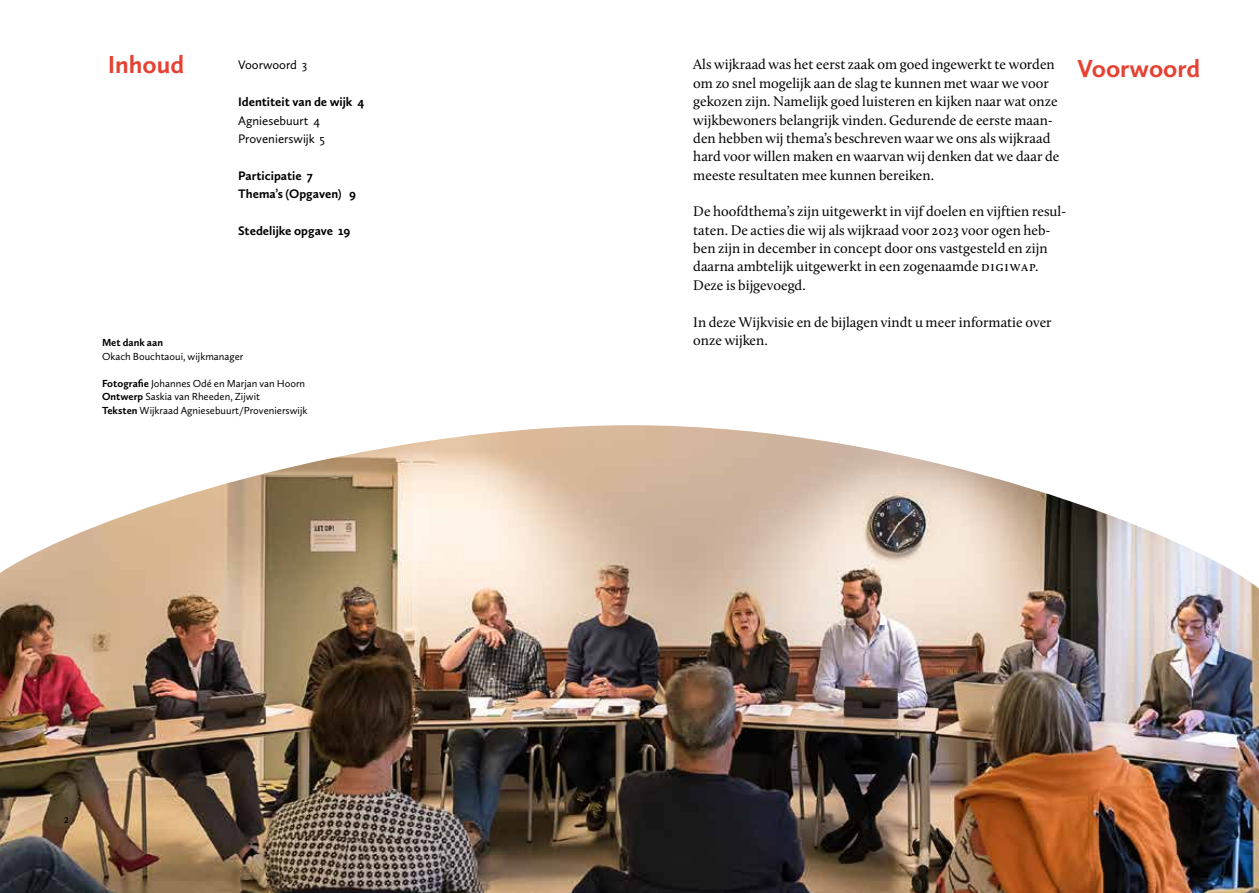
<style>
.page{position:relative;width:1259px;height:893px;background:#fff}
.page>*{position:absolute;margin:0;border:0;box-sizing:border-box;transform-origin:0 0}
.t1{font:700 25.5px "Calluna Sans";color:#e54234}
.t2{font:14.4px/18.3px "Calluna";color:#000}
.t3{font:700 12.75px/18.3px "Calluna Sans";color:#000}
.t4{font:12.75px/18.3px "Calluna Sans";color:#000}
.t5{font:12px "Calluna Sans";color:#000}
.t6{font:10.65px/13.5px "Calluna Sans";color:#000}
.t7{font:700 10.65px "Calluna Sans";color:#000}
.s1{font-weight:700}
</style>
<div class="page">
<img style="left:0;top:425px;width:1259px;height:468px">
<h1 class="t1" style="left:108px;top:49px;width:78px">Inhoud</h1>
<h1 class="t1" style="left:1077px;top:52px;width:124px">Voorwoord</h1>
<p class="t2" style="left:693px;top:55px;width:368px">Als wijkraad was het eerst zaak om goed ingewerkt te worden om zo snel mogelijk aan de slag te kunnen met waar we voor gekozen zijn. Namelijk goed luisteren en kijken naar wat onze wijkbewoners belangrijk vinden. Gedurende de eerste maan&shy;den hebben wij thema’s beschreven waar we ons als wijkraad hard voor willen maken en waarvan wij denken dat we daar de meeste resultaten mee kunnen bereiken.</p>
<p class="t2" style="left:693px;top:202px;width:375px">De hoofdthema’s zijn uitgewerkt in vijf doelen en vijftien resul&shy;taten. De acties die wij als wijkraad voor 2023 voor ogen heb&shy;ben zijn in december in concept door ons vastgesteld en zijn daarna ambtelijk uitgewerkt in een zogenaamde DIGIWAP.<br>Deze is bijgevoegd.</p>
<p class="t2" style="left:693px;top:312px;width:360px">In deze Wijkvisie en de bijlagen vindt u meer informatie over onze wijken.</p>
<p class="t4" style="left:238px;top:56px;width:70px">Voorwoord 3</p>
<p class="t3" style="left:238px;top:92px;width:128px">Identiteit van de wijk 4</p>
<p class="t4" style="left:238px;top:111px;width:88px">Agniesebuurt 4<br>Provenierswijk 5</p>
<p class="t3" style="left:238px;top:166px;width:119px">Participatie 7<br>Thema’s (Opgaven) 9</p>
<p class="t3" style="left:238px;top:221px;width:113px">Stedelijke opgave 19</p>
<p class="t7" style="left:102px;top:336px;width:62px">Met dank aan</p>
<p class="t6" style="left:102px;top:349px;width:143px">Okach Bouchtaoui, wijkmanager</p>
<p class="t6" style="left:102px;top:376px;width:207px"><span class="s1">Fotografie</span> Johannes Odé en Marjan van Hoorn<br><span class="s1">Ontwerp</span> Saskia van Rheeden, Zijwit<br><span class="s1">Teksten</span> Wijkraad Agniesebuurt/Provenierswijk</p>
<p class="t5" style="left:64px;top:811px;width:7px">2</p>
</div>
